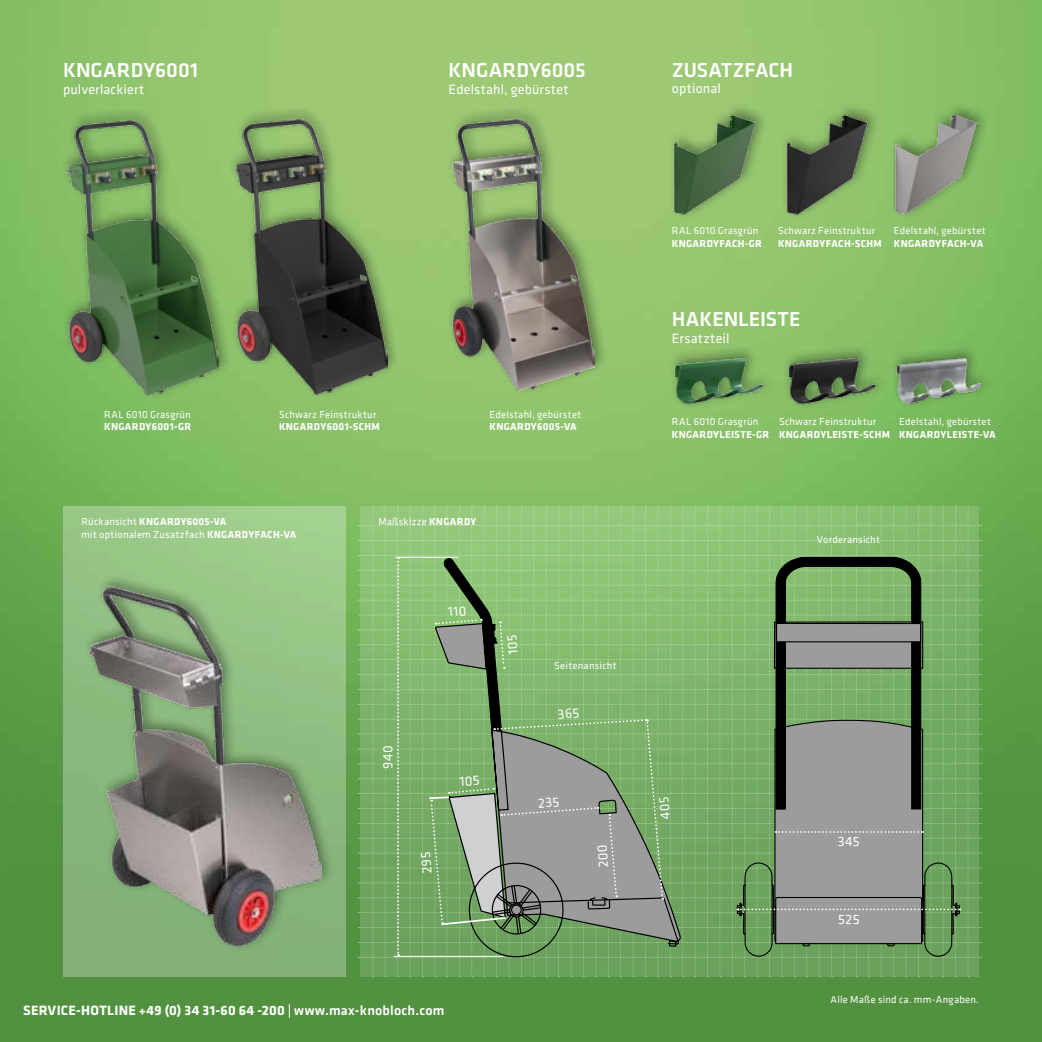
<style>
.page{position:relative;width:1042px;height:1042px;background:#fff}
.page>*{position:absolute;margin:0;border:0;box-sizing:border-box;transform-origin:0 0}
.t1{font:500 21px "Klavika";color:#fff}
.t2{font:14px "Klavika";letter-spacing:.015em;color:#fff}
.t3{font:700 14px "Klavika";letter-spacing:.015em;color:#fff}
.t4{font:10.5px/12.6px "Klavika";letter-spacing:.025em;color:#fff}
.t5{font:700 10.5px "Klavika";letter-spacing:.03em;color:#fff}
.s1{font-weight:700}
.s2{font-weight:500}
</style>
<div class="page">
<img style="left:0;top:0;width:1042px;height:1042px">
<div style="left:57px;top:106px;width:175px;height:295px;background:#000;opacity:.4"></div>
<img style="left:63px;top:120px;width:155px;height:275px">
<div style="left:226px;top:105px;width:174px;height:295px;background:#000;opacity:.4"></div>
<img style="left:232px;top:119px;width:155px;height:275px">
<div style="left:444px;top:105px;width:164px;height:291px;background:#000;opacity:.4"></div>
<img style="left:448px;top:119px;width:147px;height:271px">
<div style="left:63px;top:506px;width:282px;height:471px;background:linear-gradient(to bottom,#9bca8a,#80ad75)"></div>
<div style="left:82px;top:573px;width:253px;height:379px;background:#000;opacity:.4"></div>
<img style="left:88px;top:586px;width:233px;height:359px">
<div style="left:889px;top:101px;width:101px;height:119px;background:#85c066"></div>
<img style="left:894px;top:112px;width:85px;height:103px">
<div style="left:780px;top:101px;width:101px;height:119px;background:#93c46d"></div>
<img style="left:785px;top:112px;width:86px;height:103px">
<div style="left:667px;top:101px;width:101px;height:119px;background:#97c771"></div>
<img style="left:673px;top:112px;width:85px;height:103px">
<div style="left:668px;top:344px;width:107px;height:67px;background:#000;opacity:.4"></div>
<img style="left:672px;top:355px;width:94px;height:51px">
<div style="left:781px;top:344px;width:108px;height:67px;background:#000;opacity:.4"></div>
<img style="left:785px;top:355px;width:94px;height:51px">
<div style="left:889px;top:344px;width:105px;height:66px;background:#000;opacity:.4"></div>
<img style="left:893px;top:355px;width:94px;height:51px">
<div style="left:736px;top:977px;width:224px;height:65px;background:#529140"></div>
<svg style="left:358px;top:506px;width:624px;height:471px;background:#80a773"></svg>
<h1 class="t1" style="left:63px;top:56px;width:137px">KNGARDY6001</h1>
<h2 class="t2" style="left:63px;top:80px;width:83px">pulverlackiert</h2>
<h1 class="t1" style="left:448px;top:56px;width:139px">KNGARDY6005</h1>
<h2 class="t2" style="left:448px;top:80px;width:122px">Edelstahl, gebürstet</h2>
<p class="t4" style="left:104px;top:408px;width:88px">RAL 6010 Grasgrün</p>
<p class="t5" style="left:104px;top:419px;width:89px">KNGARDY6001-GR</p>
<p class="t4" style="left:279px;top:408px;width:99px">Schwarz Feinstruktur</p>
<p class="t5" style="left:279px;top:419px;width:102px">KNGARDY6001-SCHM</p>
<p class="t4" style="left:489px;top:408px;width:93px">Edelstahl, gebürstet</p>
<p class="t5" style="left:489px;top:419px;width:89px">KNGARDY6005-VA</p>
<p class="t4" style="left:81px;top:515px;width:217px">Rückansicht <span class="s1">KNGARDY6005-VA<br></span>mit optionalem Zusatzfach <span class="s1">KNGARDYFACH-VA</span></p>
<p class="t4" style="left:378px;top:515px;width:100px">Maßskizze <span class="s1">KNGARDY</span></p>
<h2 class="t2" style="left:379px;top:769px;width:25px;rotate:-90deg">940</h2>
<p class="t4" style="left:554px;top:659px;width:64px">Seitenansicht</p>
<h2 class="t3" style="left:23px;top:1000px;width:423px">SERVICE-HOTLINE +49 (0) 34 31-60 64 -200 <span class="s2">| www.max-knobloch.com</span></h2>
<h1 class="t1" style="left:672px;top:55px;width:123px">ZUSATZFACH</h1>
<h2 class="t2" style="left:672px;top:80px;width:51px">optional</h2>
<p class="t4" style="left:672px;top:224px;width:88px">RAL 6010 Grasgrün</p>
<p class="t5" style="left:672px;top:236px;width:92px">KNGARDYFACH-GR</p>
<p class="t4" style="left:778px;top:224px;width:99px">Schwarz Feinstruktur</p>
<p class="t5" style="left:778px;top:236px;width:105px">KNGARDYFACH-SCHM</p>
<p class="t4" style="left:894px;top:224px;width:93px">Edelstahl, gebürstet</p>
<p class="t5" style="left:894px;top:236px;width:91px">KNGARDYFACH-VA</p>
<h1 class="t1" style="left:672px;top:304px;width:130px">HAKENLEISTE</h1>
<h2 class="t2" style="left:672px;top:329px;width:59px">Ersatzteil</h2>
<p class="t4" style="left:672px;top:415px;width:88px">RAL 6010 Grasgrün</p>
<p class="t5" style="left:672px;top:426px;width:99px">KNGARDYLEISTE-GR</p>
<p class="t4" style="left:779px;top:415px;width:99px">Schwarz Feinstruktur</p>
<p class="t5" style="left:779px;top:426px;width:113px">KNGARDYLEISTE-SCHM</p>
<p class="t4" style="left:899px;top:415px;width:93px">Edelstahl, gebürstet</p>
<p class="t5" style="left:899px;top:426px;width:98px">KNGARDYLEISTE-VA</p>
<p class="t4" style="left:817px;top:533px;width:65px">Vorderansicht</p>
<h2 class="t2" style="left:837px;top:832px;width:24px">345</h2>
<h2 class="t2" style="left:838px;top:910px;width:23px">525</h2>
<p class="t4" style="left:830px;top:993px;width:150px">Alle Maße sind ca. mm-Angaben.</p>
</div>
